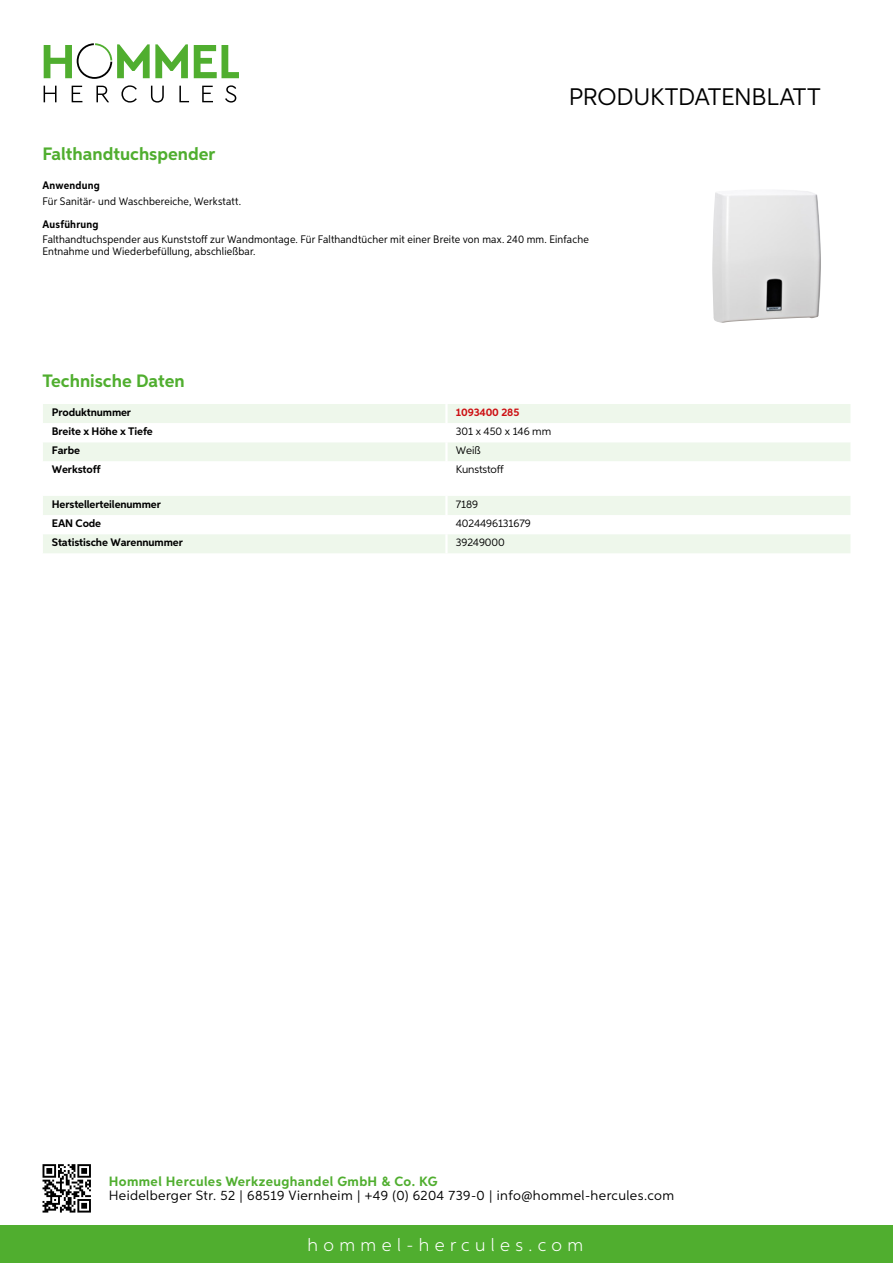
<style>
.page{position:relative;width:893px;height:1263px;background:#fff}
.page>*{position:absolute;margin:0;border:0;box-sizing:border-box;transform-origin:0 0}
.t1{font:24px "Aspira";letter-spacing:-.01em;color:#000}
.t2{font:700 18px "Aspira";color:#50ae2f}
.t3{font:300 18px "Aspira";letter-spacing:.3em;color:#fff}
.t4{font:13.5px "Aspira";letter-spacing:.03em;color:#000}
.t5{font:700 13.5px "Aspira";letter-spacing:.03em;color:#50ae2f}
.t6{font:10.95px/12px "Aspira Nar";letter-spacing:.015em;color:#000}
.t7{font:700 10.95px "Aspira";letter-spacing:-.01em;color:#000}
.t8{font:10.95px "Aspira";letter-spacing:-.01em;color:#000}
.t9{font:700 10.95px "Aspira Nar";letter-spacing:.02em;color:#000}
.t10{font:700 10.95px "Aspira";letter-spacing:-.01em;color:#cd1013}
</style>
<div class="page">
<div style="left:0;top:1226px;width:893px;height:37px;background:#50ae2f"></div>
<svg style="left:43px;top:1164px;width:48px;height:48px"></svg>
<svg style="left:194px;top:45px;width:45px;height:33px"></svg>
<svg style="left:44px;top:43px;width:144px;height:36px"></svg>
<svg style="left:44px;top:86px;width:13px;height:16px"></svg>
<svg style="left:72px;top:86px;width:10px;height:16px"></svg>
<svg style="left:96px;top:86px;width:13px;height:16px"></svg>
<svg style="left:121px;top:85px;width:16px;height:18px"></svg>
<svg style="left:151px;top:86px;width:13px;height:17px"></svg>
<svg style="left:179px;top:86px;width:10px;height:16px"></svg>
<svg style="left:202px;top:86px;width:11px;height:16px"></svg>
<svg style="left:225px;top:85px;width:11px;height:18px"></svg>
<div style="left:43px;top:404px;width:807px;height:19px;background:#eef7eb"></div>
<div style="left:43px;top:442px;width:807px;height:19px;background:#eef7eb"></div>
<hr style="left:445px;top:404px;width:3px;height:19px;background:#fff">
<hr style="left:445px;top:442px;width:3px;height:19px;background:#fff">
<svg style="left:43px;top:496px;width:807px;height:57px"></svg>
<hr style="left:445px;top:534px;width:3px;height:19px;background:#fff">
<img style="left:712px;top:190px;width:109px;height:133px">
<h1 class="t1" style="left:569px;top:82px;width:253px">Produktdatenblatt</h1>
<h2 class="t2" style="left:43px;top:142px;width:174px">Falthandtuchspender</h2>
<p class="t9" style="left:43px;top:179px;width:59px">Anwendung</p>
<p class="t6" style="left:43px;top:195px;width:200px">Für Sanitär- und Waschbereiche, Werkstatt.</p>
<p class="t9" style="left:43px;top:217px;width:58px">Ausführung</p>
<p class="t6" style="left:43px;top:233px;width:548px">Falthandtuchspender aus Kunststoff zur Wandmontage. Für Falthandtücher mit einer Breite von max. 240 mm. Einfache<br>Entnahme und Wiederbefüllung, abschließbar.</p>
<h2 class="t2" style="left:43px;top:370px;width:144px">Technische Daten</h2>
<p class="t7" style="left:52px;top:405px;width:81px">Produktnummer</p>
<p class="t10" style="left:456px;top:405px;width:65px">1093400 285</p>
<p class="t7" style="left:52px;top:425px;width:103px">Breite x Höhe x Tiefe</p>
<p class="t8" style="left:456px;top:425px;width:97px">301 x 450 x 146 mm</p>
<p class="t7" style="left:52px;top:444px;width:30px">Farbe</p>
<p class="t8" style="left:456px;top:444px;width:26px">Weiß</p>
<p class="t7" style="left:52px;top:463px;width:50px">Werkstoff</p>
<p class="t8" style="left:456px;top:463px;width:50px">Kunststoff</p>
<p class="t7" style="left:52px;top:497px;width:111px">Herstellerteilenummer</p>
<p class="t8" style="left:456px;top:497px;width:24px">7189</p>
<p class="t7" style="left:52px;top:516px;width:51px">EAN Code</p>
<p class="t8" style="left:456px;top:517px;width:76px">4024496131679</p>
<p class="t7" style="left:52px;top:536px;width:132px">Statistische Warennummer</p>
<p class="t8" style="left:456px;top:536px;width:50px">39249000</p>
<p class="t5" style="left:109px;top:1172px;width:330px">Hommel Hercules Werkzeughandel GmbH &amp; Co. KG</p>
<p class="t4" style="left:109px;top:1187px;width:567px">Heidelberger Str. 52 | 68519 Viernheim | +49 (0) 6204 739-0 | info@hommel-hercules.com</p>
<h2 class="t3" style="left:307px;top:1234px;width:277px">hommel-hercules.com</h2>
</div>
